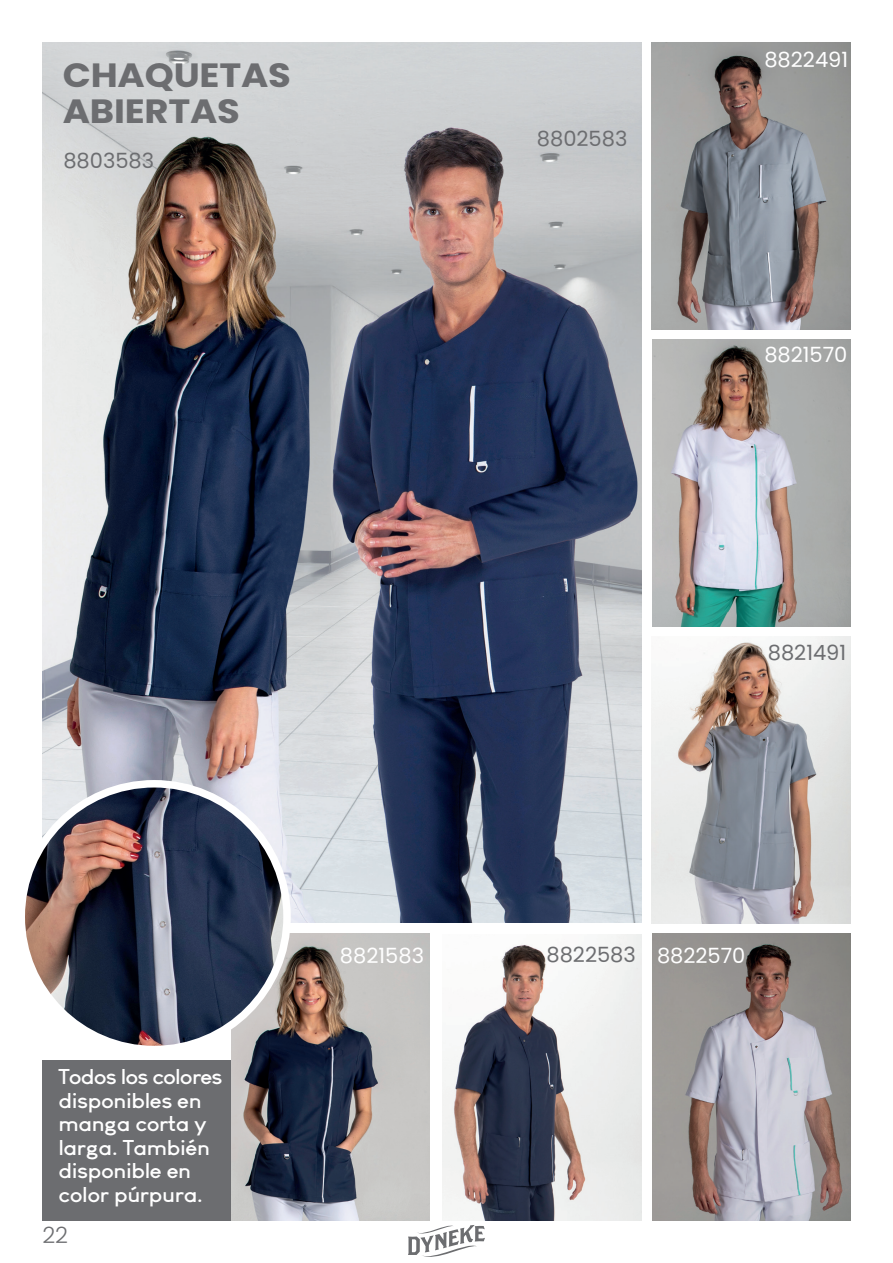
<style>
.page{position:relative;width:893px;height:1263px;background:#fff}
.page>*{position:absolute;margin:0;border:0;box-sizing:border-box;transform-origin:0 0}
.t1{font:700 33.6px/36px "Poppins";letter-spacing:-.005em;color:#6c6d70;scale:1.1 1}
.t2{font:300 22.5px "Poppins";color:#6c6d70}
.t3{font:700 21px/23.5px "Louis George Cafe";letter-spacing:-.02em;color:#fff;scale:1.1 1}
.t4{font:21px "Poppins";color:#fff}
.t5{font:21px "Poppins";color:#6c6d70}
</style>
<div class="page">
<img style="left:652px;top:934px;width:198px;height:286px">
<img style="left:652px;top:43px;width:198px;height:286px">
<img style="left:652px;top:340px;width:199px;height:286px">
<img style="left:652px;top:637px;width:198px;height:286px">
<img style="left:43px;top:43px;width:598px;height:880px">
<img style="left:442px;top:935px;width:199px;height:285px">
<img style="left:231px;top:933px;width:198px;height:287px">
<div style="left:43px;top:1060px;width:188px;height:160px;background:#6c6d70"></div>
<img style="left:21px;top:784px;width:266px;height:265px;border-radius:133px">
<div style="left:18px;top:780px;width:273px;height:273px;border:8px solid #fff;border-radius:50%"></div>
<svg style="left:408px;top:1225px;width:77px;height:32px"></svg>
<h1 class="t1" style="left:63px;top:58px;width:209px">CHAQUETAS<br>ABIERTAS</h1>
<p class="t5" style="left:63px;top:148px;width:92px">8803583</p>
<p class="t3" style="left:58px;top:1064px;width:151px">Todos los colores disponibles en manga corta y larga. También disponible en color púrpura.</p>
<p class="t2" style="left:43px;top:1222px;width:27px">22</p>
<p class="t4" style="left:340px;top:944px;width:86px">8821583</p>
<p class="t5" style="left:537px;top:127px;width:92px">8802583</p>
<p class="t4" style="left:764px;top:47px;width:85px">8822491</p>
<p class="t4" style="left:764px;top:342px;width:85px">8821570</p>
<p class="t5" style="left:768px;top:640px;width:80px">8821491</p>
<p class="t5" style="left:546px;top:943px;width:91px">8822583</p>
<p class="t4" style="left:657px;top:944px;width:90px">8822570</p>
</div>
